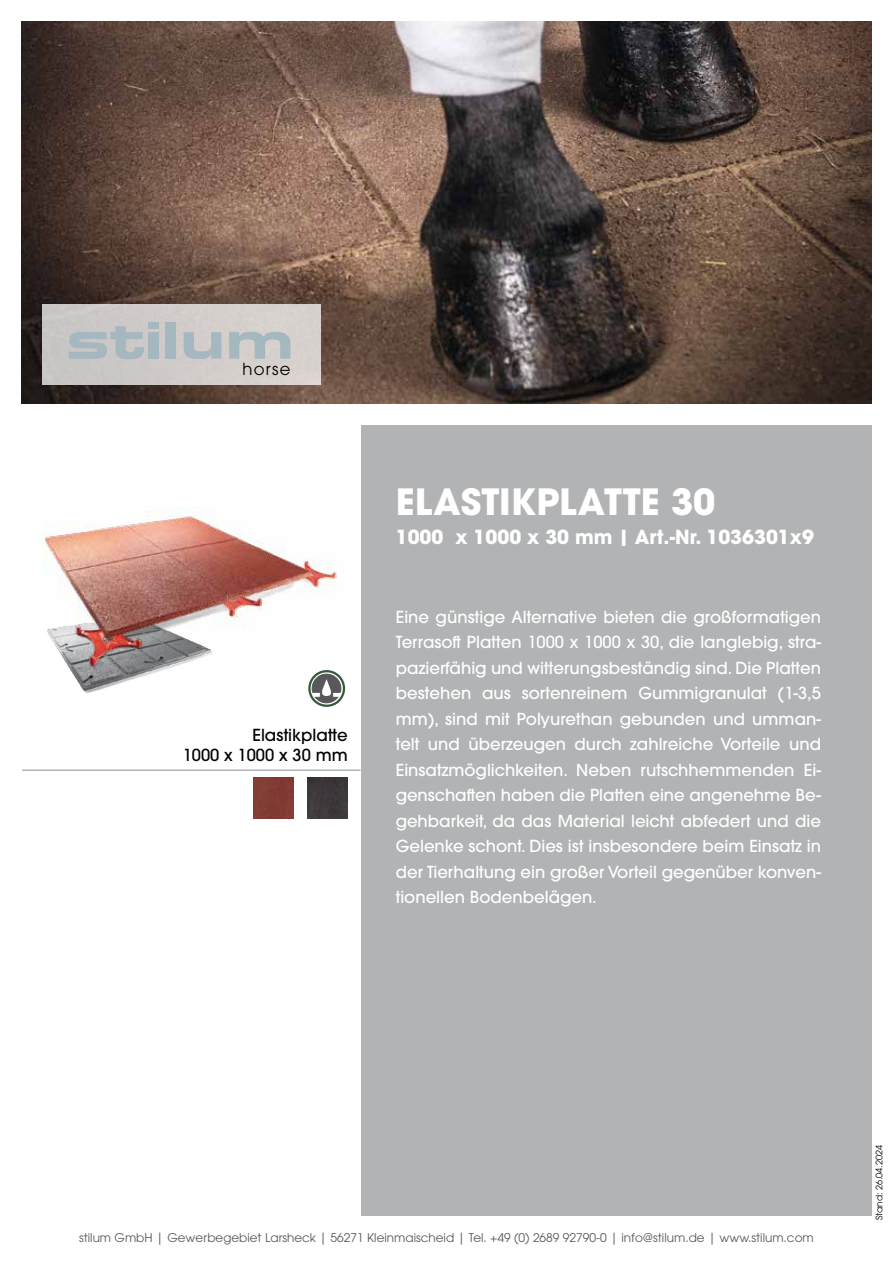
<style>
.page{position:relative;width:893px;height:1263px;background:#fff}
.page>*{position:absolute;margin:0;border:0;box-sizing:border-box;transform-origin:0 0}
.t1{font:700 36px "ITC Avant Garde Std";color:#fff}
.t2{font:700 19.35px "ITC Avant Garde Std";color:#fff}
.t3{font:500 16.5px/25.5px "ITC Avant Garde Std";color:#fff;text-align:justify}
.t4{font:500 16.5px/19.8px "ITC Avant Garde Std";color:#000;text-align:right}
.t5{font:16.5px "ITC Avant Garde Std";letter-spacing:.075em;color:#000}
.t6{font:12px "ITC Avant Garde Std";color:#58585a}
.t7{font:9px "ITC Avant Garde Std";color:#000}
</style>
<div class="page">
<div style="left:361px;top:425px;width:511px;height:791px;background:#b1b3b4"></div>
<img style="left:21px;top:21px;width:851px;height:383px">
<div style="left:307px;top:778px;width:41px;height:40px;background:#3e383b"></div>
<div style="left:253px;top:778px;width:41px;height:40px;background:#823c33"></div>
<hr style="left:22px;top:769px;width:338px;height:2px;background:#b1b3b4">
<svg style="left:309px;top:671px;width:35px;height:35px"></svg>
<div style="left:308px;top:670px;width:37px;height:37px;border:2px solid #395b3d;border-radius:50%"></div>
<svg style="left:312px;top:677px;width:29px;height:26px"></svg>
<img style="left:75px;top:677px;width:64px;height:17px">
<img style="left:43px;top:507px;width:298px;height:170px">
<div style="left:43px;top:304px;width:278px;height:80px;background:#d2ccca"></div>
<div style="left:166px;top:322px;width:10px;height:37px;background:#a5b7bf"></div>
<svg style="left:184px;top:332px;width:37px;height:27px"></svg>
<svg style="left:229px;top:332px;width:61px;height:27px"></svg>
<svg style="left:69px;top:326px;width:75px;height:34px"></svg>
<div style="left:148px;top:322px;width:11px;height:6px;background:#a5b7bf"></div>
<div style="left:148px;top:332px;width:11px;height:27px;background:#a5b7bf"></div>
<p class="t5" style="left:242px;top:359px;width:50px">horse</p>
<p class="t4" style="left:183px;top:725px;width:167px">Elastikplatte<br>1000 x 1000 x 30 mm</p>
<h1 class="t1" style="left:396px;top:478px;width:321px">ELASTIKPLATTE 30</h1>
<p class="t2" style="left:396px;top:524px;width:420px">1000 x 1000 x 30 mm | Art.-Nr. 1036301x9</p>
<p class="t3" style="left:396px;top:604px;width:427px">Eine günstige Alternative bieten die großformatigen Terrasoft Platten 1000 x 1000 x 30, die langlebig, stra&shy;pazierfähig und witterungsbeständig sind. Die Platten bestehen aus sortenreinem Gummigranulat (1-3,5 mm), sind mit Polyurethan gebunden und umman&shy;telt und überzeugen durch zahlreiche Vorteile und Einsatzmöglichkeiten. Neben rutschhemmenden Ei&shy;genschaften haben die Platten eine angenehme Be&shy;gehbarkeit, da das Material leicht abfedert und die Gelenke schont. Dies ist insbesondere beim Einsatz in der Tierhaltung ein großer Vorteil gegenüber konven&shy;tionellen Bodenbelägen.</p>
<p class="t6" style="left:79px;top:1230px;width:736px">stilum GmbH | Gewerbegebiet Larsheck | 56271 Kleinmaischeid | Tel. +49 (0) 2689 92790-0 | info@stilum.de | www.stilum.com</p>
<p class="t7" style="left:874px;top:1220px;width:77px;rotate:-90deg">Stand: 26.04.2024</p>
</div>
